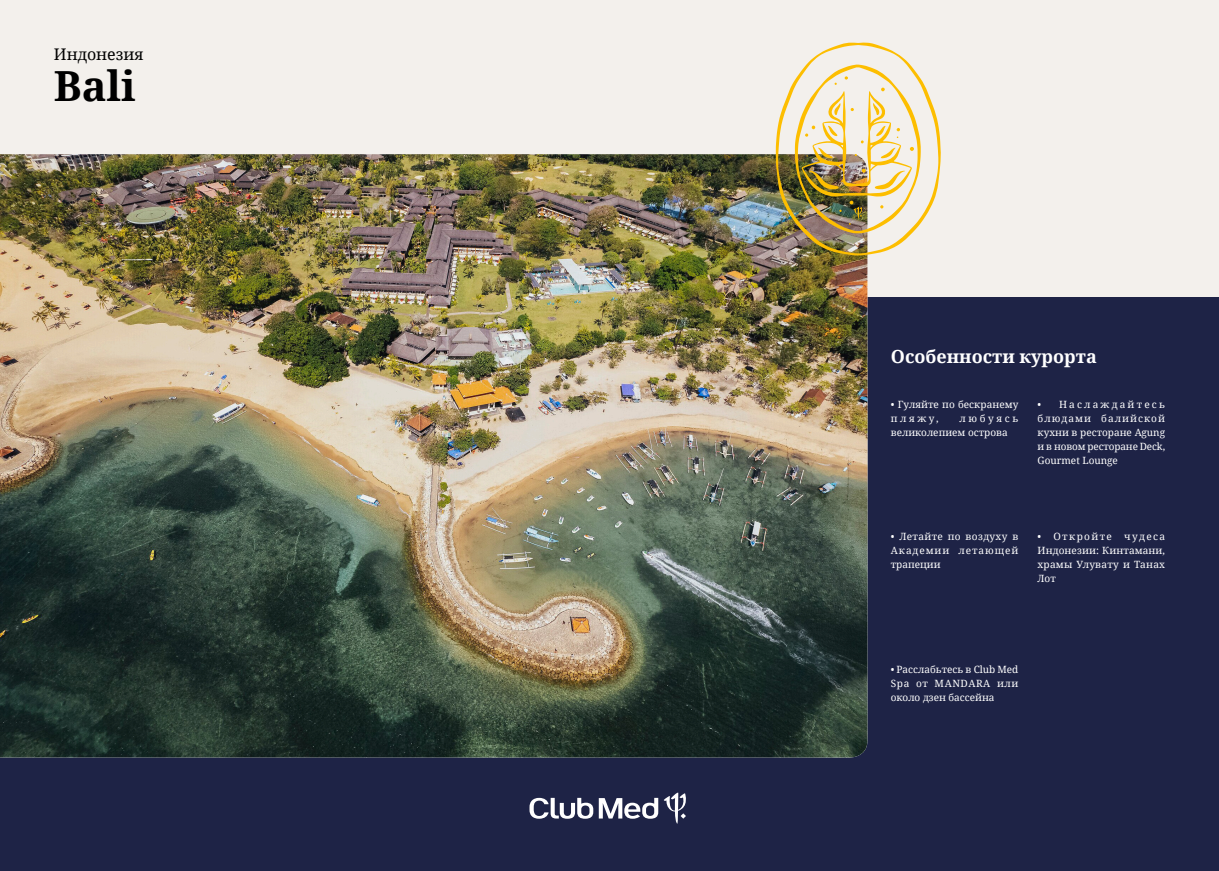
<style>
.page{position:relative;width:1219px;height:871px;background:#fff}
.page>*{position:absolute;margin:0;border:0;box-sizing:border-box;transform-origin:0 0}
.t1{font:700 41.5px "Noto Serif";color:#000}
.t2{font:700 18px "Noto Serif";color:#fff}
.t3{font:16px "Noto Serif";color:#000}
.t4{font:10px/14px "Noto Serif";letter-spacing:.005em;color:#fff;text-align:justify}
</style>
<div class="page">
<div style="left:0;top:0;width:1219px;height:870px;background:#f3f0ec"></div>
<div style="left:0;top:298px;width:1219px;height:572px;background:#1e2346"></div>
<img style="left:0;top:154px;width:867px;height:603px">
<img style="left:776px;top:43px;width:165px;height:212px">
<svg style="left:529px;top:792px;width:157px;height:31px"></svg>
<h3 class="t3" style="left:54px;top:43px;width:91px">Индонезия</h3>
<h1 class="t1" style="left:54px;top:56px;width:83px">Bali</h1>
<h2 class="t2" style="left:891px;top:343px;width:207px">Особенности курорта</h2>
<p class="t4" style="left:891px;top:396px;width:129px">• Гуляйте по бескранему пляжу,</p>
<p class="t4" style="left:891px;top:410px;width:129px;text-indent:69px">любуясь великолепием острова</p>
<p class="t4" style="left:1037px;top:396px;width:129px">• Наслаждайтесь блюдами балийской кухни в ресторане Agung и в новом ресторане Deck, Gourmet Lounge</p>
<p class="t4" style="left:891px;top:529px;width:129px">• Летайте по воздуху в Академии летающей трапеции</p>
<p class="t4" style="left:1037px;top:529px;width:129px">• Откройте чудеса Индонезии: Кинтамани, храмы Улувату и Танах Лот</p>
<p class="t4" style="left:891px;top:662px;width:129px">• Расслабьтесь в Club Med Spa от MANDARA или около дзен бассейна</p>
</div>
